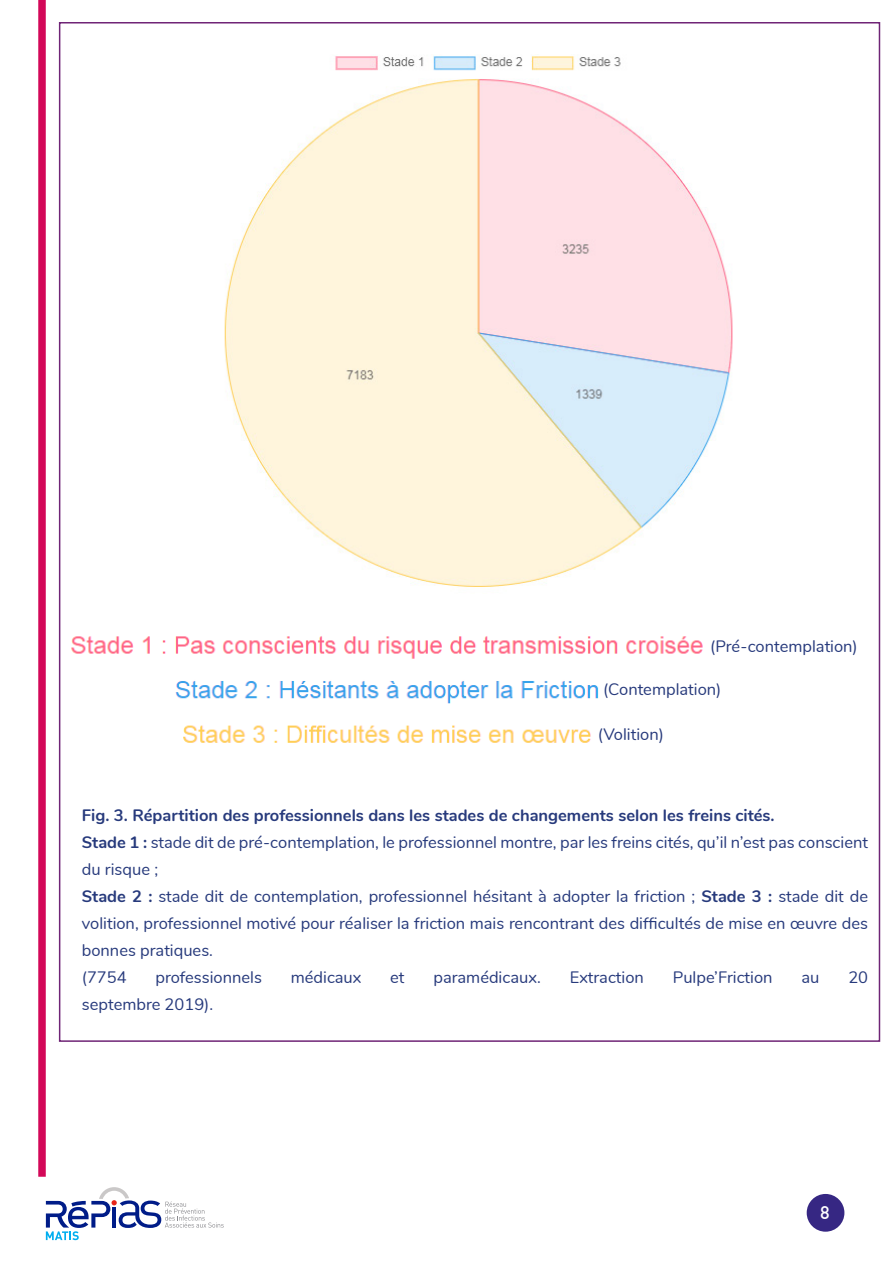
<style>
.page{position:relative;width:893px;height:1263px;background:#fff}
.page>*{position:absolute;margin:0;border:0;box-sizing:border-box;transform-origin:0 0}
.t1{font:500 18px "DIN";color:#fff}
.t2{font:16.5px/27px "Nunito";color:#273a7c}
.t3{font:700 16.5px "Nunito";color:#273a7c}
.s1{font-weight:700}
</style>
<div class="page">
<img style="left:58px;top:610px;width:645px;height:145px">
<div style="left:38px;top:0;width:8px;height:1177px;background:#d30858"></div>
<svg style="left:46px;top:1187px;width:178px;height:53px"></svg>
<div style="left:809px;top:1196px;width:33px;height:33px;background:#362783;border-radius:50%"></div>
<div style="left:807px;top:1194px;width:37px;height:38px;border:4px solid #362783;border-radius:50%"></div>
<img style="left:224px;top:55px;width:509px;height:532px">
<p class="t2" style="left:710px;top:632px;width:149px">(Pré-contemplation)</p>
<p class="t2" style="left:603px;top:675px;width:120px">(Contemplation)</p>
<p class="t2" style="left:598px;top:719px;width:68px">(Volition)</p>
<p class="t3" style="left:82px;top:803px;width:694px">Fig. 3. Répartition des professionnels dans les stades de changements selon les freins cités.</p>
<p class="t2" style="left:82px;top:828px;width:788px"><span class="s1">Stade 1 :</span> stade dit de pré-contemplation, le professionnel montre, par les freins cités, qu’il n’est pas conscient du risque ;</p>
<p class="t2" style="left:82px;top:882px;width:788px;text-align:justify"><span class="s1">Stade 2 :</span> stade dit de contemplation, professionnel hésitant à adopter la friction ; <span class="s1">Stade 3 :</span> stade dit de volition, professionnel motivé pour réaliser la friction mais rencontrant des difficultés de mise en œuvre des bonnes pratiques.</p>
<p class="t2" style="left:82px;top:963px;width:46px">(7754</p>
<p class="t2" style="left:155px;top:963px;width:108px">professionnels</p>
<p class="t2" style="left:291px;top:963px;width:72px">médicaux</p>
<p class="t2" style="left:390px;top:963px;width:16px">et</p>
<p class="t2" style="left:433px;top:963px;width:109px">paramédicaux.</p>
<p class="t2" style="left:570px;top:963px;width:76px">Extraction</p>
<p class="t2" style="left:673px;top:963px;width:101px">Pulpe’Friction</p>
<p class="t2" style="left:801px;top:963px;width:20px">au</p>
<p class="t2" style="left:848px;top:963px;width:21px">20</p>
<p class="t2" style="left:82px;top:990px;width:133px">septembre 2019).</p>
<p class="t1" style="left:820px;top:1201px;width:11px">8</p>
</div>
